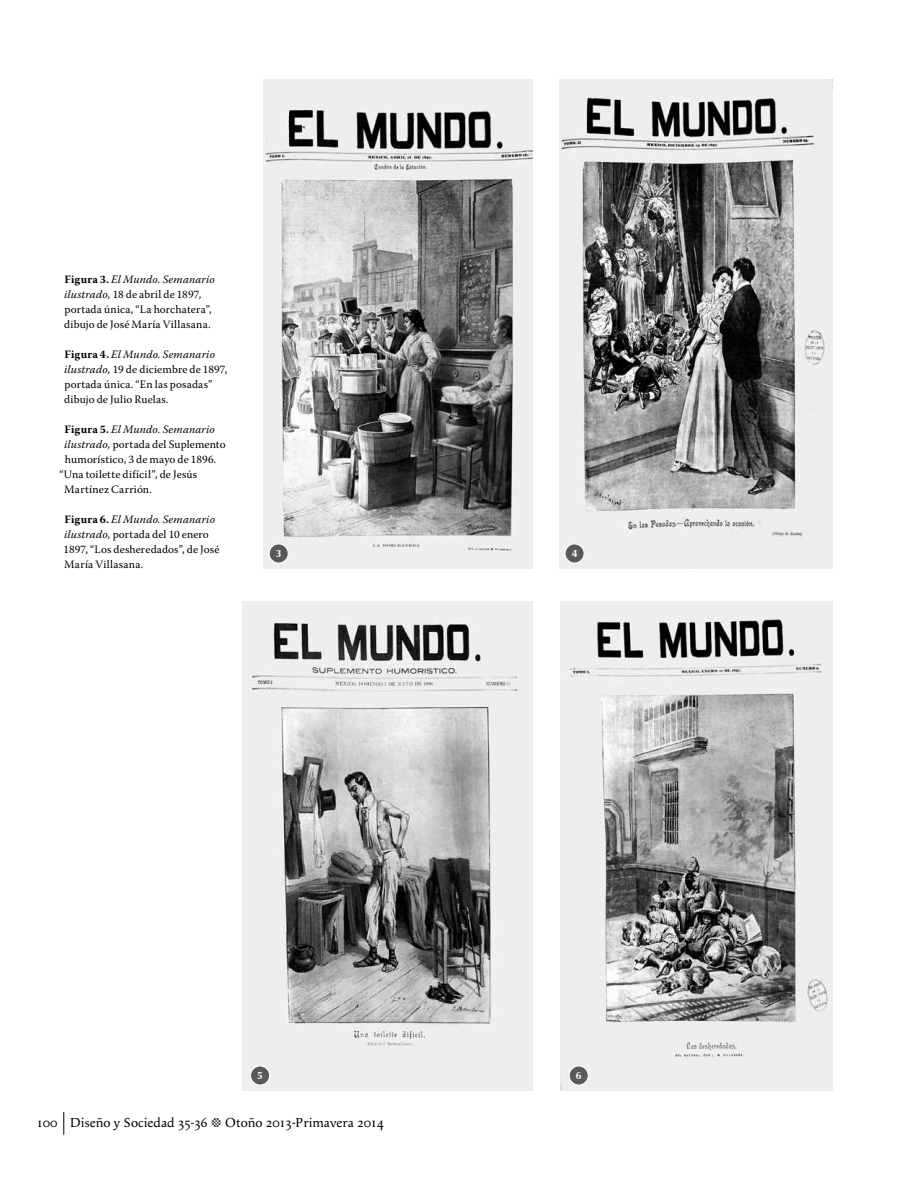
<style>
.page{position:relative;width:918px;height:1188px;background:#fff}
.page>*{position:absolute;margin:0;border:0;box-sizing:border-box;transform-origin:0 0}
.t1{font:13.5px "Apolline";color:#000}
.t2{font:11.25px/15px "Warnock Pro";letter-spacing:.01em;color:#000}
.t3{font:italic 11.25px "Warnock Pro";letter-spacing:.015em;color:#000}
.t4{font:700 10.5px "Zapf Humanist 601 BT";color:#fff}
.s1{font-weight:700}
.s2{font-style:italic}
.s3{font-weight:700;font-style:normal}
</style>
<div class="page">
<svg style="left:63px;top:1112px;width:1px;height:23px"></svg>
<img style="left:559px;top:80px;width:274px;height:488px">
<img style="left:561px;top:602px;width:272px;height:488px">
<img style="left:263px;top:80px;width:269px;height:488px">
<img style="left:243px;top:602px;width:289px;height:488px">
<div style="left:269px;top:544px;width:19px;height:19px;background:#58595b;border-radius:50%"></div>
<div style="left:269px;top:543px;width:20px;height:21px;border:1px solid #fff;border-radius:50%"></div>
<div style="left:565px;top:544px;width:19px;height:19px;background:#58595b;border-radius:50%"></div>
<div style="left:564px;top:543px;width:21px;height:21px;border:1px solid #fff;border-radius:50%"></div>
<div style="left:251px;top:1066px;width:19px;height:19px;background:#58595b;border-radius:50%"></div>
<div style="left:250px;top:1065px;width:20px;height:21px;border:1px solid #fff;border-radius:50%"></div>
<div style="left:569px;top:1066px;width:19px;height:19px;background:#58595b;border-radius:50%"></div>
<div style="left:569px;top:1065px;width:20px;height:21px;border:1px solid #fff;border-radius:50%"></div>
<p class="t2" style="left:64px;top:271px;width:152px"><span class="s1">Figura 3.</span> <span class="s2">El Mundo. Semanario ilustrado,</span> 18 de abril de 1897, portada única, “La horchatera”, dibujo de José María Villasana.</p>
<p class="t2" style="left:64px;top:346px;width:165px"><span class="s1">Figura 4.</span> <span class="s2">El Mundo. Semanario ilustrado,</span> 19 de diciembre de 1897, portada única. “En las posadas” dibujo de Julio Ruelas<span class="s2">.</span></p>
<p class="t3" style="left:65px;top:422px;width:152px"><span class="s3">Figura 5.</span> El Mundo. Semanario</p>
<p class="t2" style="left:64px;top:436px;width:163px"><span class="s2">ilustrado,</span> portada del Suplemento</p>
<p class="t2" style="left:65px;top:451px;width:153px">humorístico, 3 de mayo de 1896.</p>
<p class="t2" style="left:59px;top:466px;width:139px">“Una toilette difícil”, de Jesús</p>
<p class="t2" style="left:64px;top:481px;width:89px">Martínez Carrión.</p>
<p class="t2" style="left:64px;top:511px;width:157px"><span class="s1">Figura 6.</span> <span class="s2">El Mundo. Semanario ilustrado,</span> portada del 10 enero<br>1897, “Los desheredados”, de José<br>María Villasana.</p>
<p class="t4" style="left:276px;top:547px;width:7px">3</p>
<p class="t4" style="left:572px;top:547px;width:7px">4</p>
<p class="t4" style="left:257px;top:1069px;width:7px">5</p>
<p class="t4" style="left:576px;top:1069px;width:7px">6</p>
<p class="t1" style="left:37px;top:1115px;width:173px">100 Diseño y Sociedad 35-36</p>
<p class="t1" style="left:225px;top:1115px;width:160px">Otoño 2013-Primavera 2014</p>
</div>
